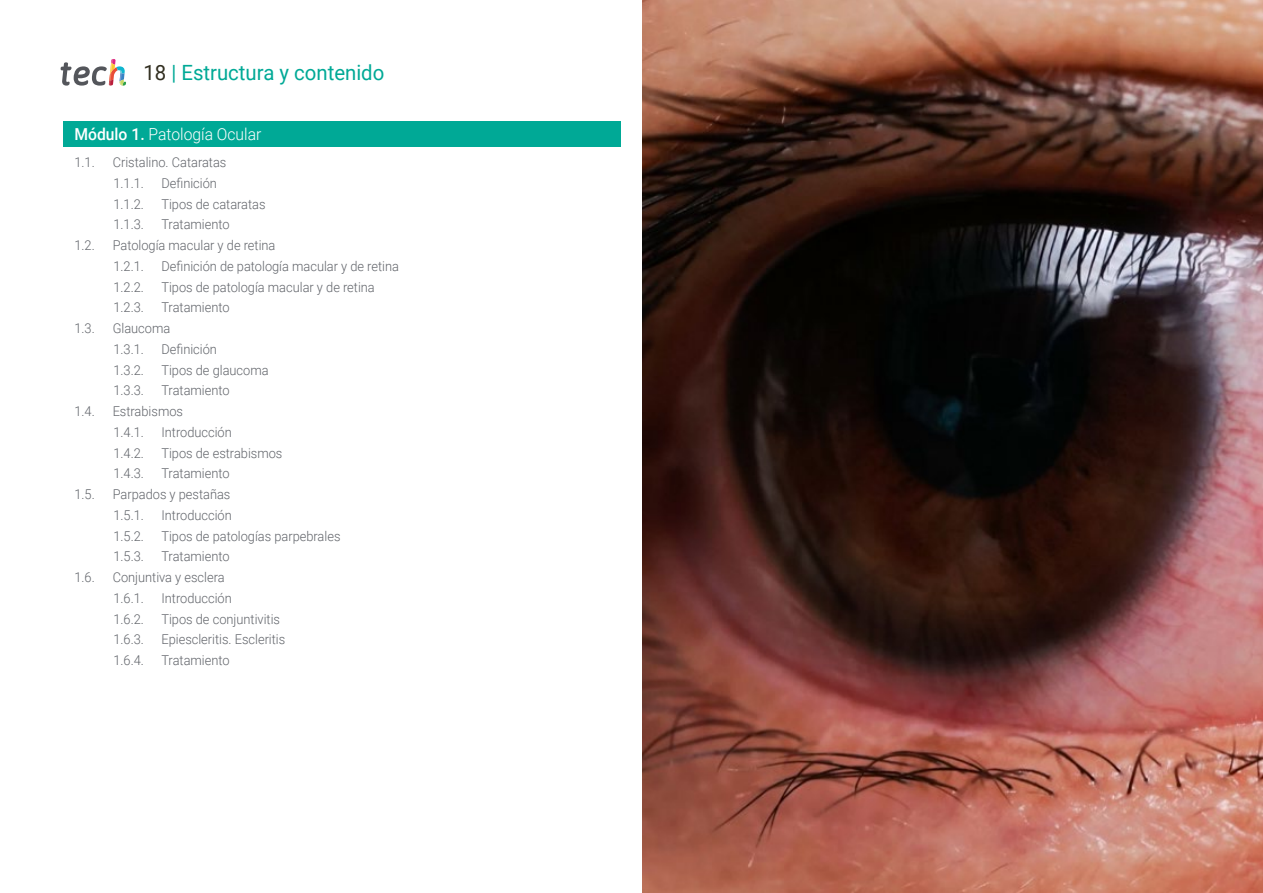
<style>
.page{position:relative;width:1263px;height:893px;background:#fff}
.page>*{position:absolute;margin:0;border:0;box-sizing:border-box;transform-origin:0 0}
.t1{font:21px "Roboto";color:#00a996}
.t2{font:300 16.5px "Roboto";color:#fff;scale:.95 1}
.t3{font:300 13.5px/20.7px "Roboto";color:#61646a;scale:.95 1}
.s1{color:#312e20}
.s2{font-weight:500}
</style>
<div class="page">
<div style="left:63px;top:121px;width:558px;height:25px;background:#00a996"></div>
<img style="left:642px;top:0;width:621px;height:893px">
<svg style="left:61px;top:59px;width:65px;height:27px"></svg>
<h1 class="t1" style="left:144px;top:57px;width:242px"><span class="s1">18</span> | Estructura y contenido</h1>
<p class="t2" style="left:74px;top:123px;width:198px"><span class="s2">Módulo 1.</span> Patología Ocular</p>
<p class="t3" style="left:74px;top:151px;width:23px">1.1.</p>
<p class="t3" style="left:113px;top:151px;width:121px">Cristalino. Cataratas<br>1.1.1.</p>
<p class="t3" style="left:161px;top:172px;width:60px">Definición</p>
<p class="t3" style="left:113px;top:193px;width:34px">1.1.2.</p>
<p class="t3" style="left:161px;top:193px;width:111px">Tipos de cataratas</p>
<p class="t3" style="left:113px;top:214px;width:34px">1.1.3.</p>
<p class="t3" style="left:161px;top:214px;width:73px">Tratamiento</p>
<p class="t3" style="left:74px;top:234px;width:23px">1.2.</p>
<p class="t3" style="left:113px;top:234px;width:173px">Patología macular y de retina<br>1.2.1.</p>
<p class="t3" style="left:161px;top:255px;width:252px">Definición de patología macular y de retina</p>
<p class="t3" style="left:113px;top:276px;width:34px">1.2.2.</p>
<p class="t3" style="left:161px;top:276px;width:226px">Tipos de patología macular y de retina</p>
<p class="t3" style="left:113px;top:297px;width:34px">1.2.3.</p>
<p class="t3" style="left:161px;top:297px;width:73px">Tratamiento</p>
<p class="t3" style="left:74px;top:317px;width:23px">1.3.</p>
<p class="t3" style="left:113px;top:317px;width:62px">Glaucoma<br>1.3.1.</p>
<p class="t3" style="left:161px;top:338px;width:60px">Definición</p>
<p class="t3" style="left:113px;top:359px;width:34px">1.3.2.</p>
<p class="t3" style="left:161px;top:359px;width:114px">Tipos de glaucoma</p>
<p class="t3" style="left:113px;top:380px;width:34px">1.3.3.</p>
<p class="t3" style="left:161px;top:380px;width:73px">Tratamiento</p>
<p class="t3" style="left:74px;top:400px;width:23px">1.4.</p>
<p class="t3" style="left:113px;top:400px;width:76px">Estrabismos<br>1.4.1.</p>
<p class="t3" style="left:161px;top:421px;width:76px">Introducción</p>
<p class="t3" style="left:113px;top:442px;width:34px">1.4.2.</p>
<p class="t3" style="left:161px;top:442px;width:129px">Tipos de estrabismos</p>
<p class="t3" style="left:113px;top:463px;width:34px">1.4.3.</p>
<p class="t3" style="left:161px;top:463px;width:73px">Tratamiento</p>
<p class="t3" style="left:74px;top:483px;width:23px">1.5.</p>
<p class="t3" style="left:113px;top:483px;width:125px">Parpados y pestañas<br>1.5.1.</p>
<p class="t3" style="left:161px;top:504px;width:76px">Introducción</p>
<p class="t3" style="left:113px;top:525px;width:34px">1.5.2.</p>
<p class="t3" style="left:161px;top:525px;width:190px">Tipos de patologías parpebrales</p>
<p class="t3" style="left:113px;top:546px;width:34px">1.5.3.</p>
<p class="t3" style="left:161px;top:546px;width:73px">Tratamiento</p>
<p class="t3" style="left:74px;top:566px;width:23px">1.6.</p>
<p class="t3" style="left:113px;top:566px;width:119px">Conjuntiva y esclera<br>1.6.1.</p>
<p class="t3" style="left:161px;top:587px;width:76px">Introducción</p>
<p class="t3" style="left:113px;top:608px;width:34px">1.6.2.</p>
<p class="t3" style="left:161px;top:608px;width:126px">Tipos de conjuntivitis</p>
<p class="t3" style="left:113px;top:629px;width:34px">1.6.3.</p>
<p class="t3" style="left:161px;top:629px;width:132px">Epiescleritis. Escleritis</p>
<p class="t3" style="left:113px;top:649px;width:34px">1.6.4.</p>
<p class="t3" style="left:161px;top:649px;width:73px">Tratamiento</p>
</div>
